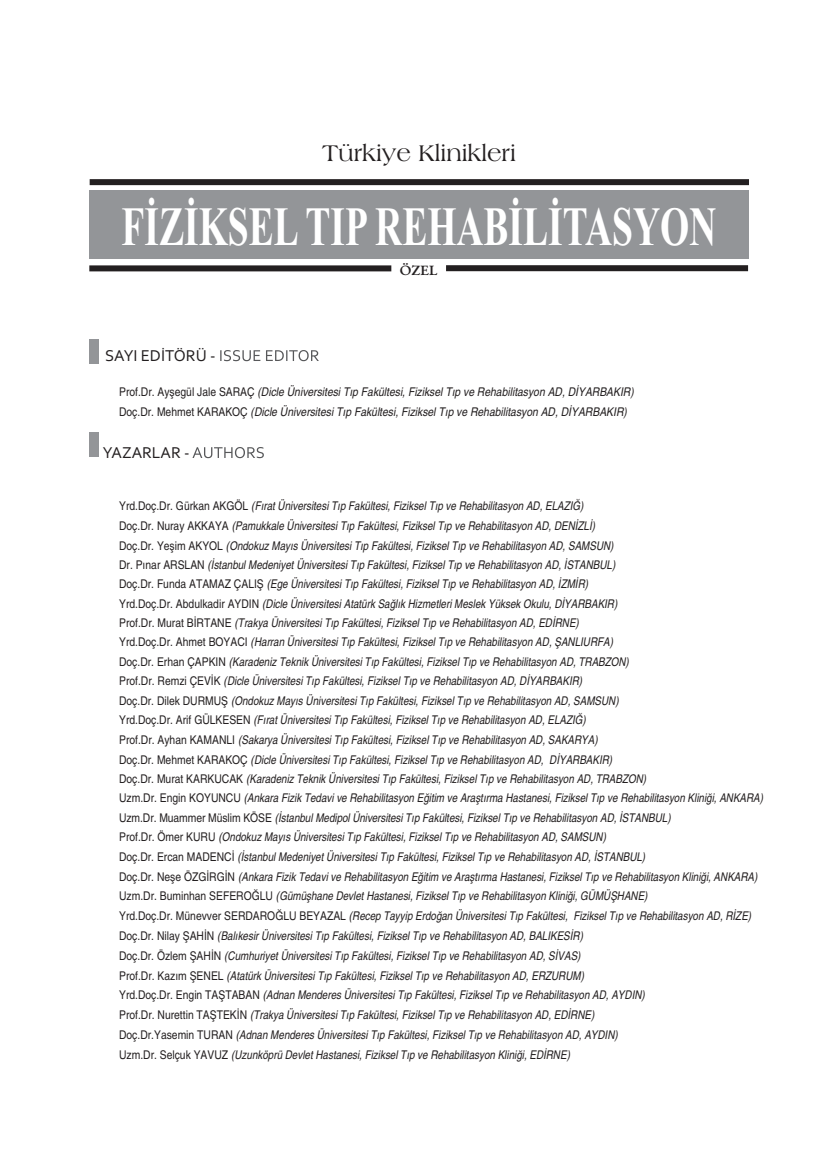
<style>
.page{position:relative;width:838px;height:1170px;background:#fff}
.page>*{position:absolute;margin:0;border:0;box-sizing:border-box;transform-origin:0 0}
.t1{font:700 55.35px "Times New Roman";color:#fff;scale:.68 1}
.t2{font:24px "Americana BT Roman";color:#231f20}
.t3{font:16.5px "Corbel";color:#231f20}
.t4{font:600 13.5px "Garamond";color:#231f20}
.t5{font:italic condensed 12px/19.6px "Helvetica";color:#231f20;scale:1.05 1}
.s1{font-style:normal}
</style>
<div class="page">
<div style="left:89px;top:191px;width:659px;height:68px;background:#939598"></div>
<div style="left:90px;top:179px;width:659px;height:6px;background:#231f20"></div>
<div style="left:89px;top:265px;width:302px;height:6px;background:#231f20"></div>
<div style="left:446px;top:265px;width:302px;height:6px;background:#231f20"></div>
<div style="left:89px;top:339px;width:10px;height:24px;background:#939598"></div>
<svg style="left:220px;top:350px;width:67px;height:11px"></svg>
<div style="left:89px;top:431px;width:10px;height:25px;background:#939598"></div>
<svg style="left:192px;top:447px;width:72px;height:11px"></svg>
<h2 class="t2" style="left:322px;top:138px;width:195px">Türkiye Klinikleri</h2>
<h1 class="t1" style="left:122px;top:193px;width:876px">FİZİKSEL TIP REHABİLİTASYON</h1>
<p class="t4" style="left:400px;top:262px;width:39px">ÖZEL</p>
<h3 class="t3" style="left:105px;top:345px;width:112px">SAYI EDİTÖRÜ -</h3>
<p class="t5" style="left:119px;top:381px;width:491px;line-height:20.1px"><span class="s1">Prof.Dr. Ayşegül Jale SARAÇ</span> (Dicle Üniversitesi Tıp Fakültesi, Fiziksel Tıp ve Rehabilitasyon AD, DİYARBAKIR)<br><span class="s1">Doç.Dr. Mehmet KARAKOÇ</span> (Dicle Üniversitesi Tıp Fakültesi, Fiziksel Tıp ve Rehabilitasyon AD, DİYARBAKIR)</p>
<h3 class="t3" style="left:103px;top:442px;width:88px">YAZARLAR -</h3>
<p class="t5" style="left:119px;top:496px;width:615px"><span class="s1">Yrd.Doç.Dr. Gürkan AKGÖL</span> (Fırat Üniversitesi Tıp Fakültesi, Fiziksel Tıp ve Rehabilitasyon AD, ELAZIĞ)<br><span class="s1">Doç.Dr. Nuray AKKAYA</span> (Pamukkale Üniversitesi Tıp Fakültesi, Fiziksel Tıp ve Rehabilitasyon AD, DENİZLİ)<br><span class="s1">Doç.Dr. Yeşim AKYOL</span> (Ondokuz Mayıs Üniversitesi Tıp Fakültesi, Fiziksel Tıp ve Rehabilitasyon AD, SAMSUN)<br><span class="s1">Dr. Pınar ARSLAN</span> (İstanbul Medeniyet Üniversitesi Tıp Fakültesi, Fiziksel Tıp ve Rehabilitasyon AD, İSTANBUL)<br><span class="s1">Doç.Dr. Funda ATAMAZ ÇALIŞ</span> (Ege Üniversitesi Tıp Fakültesi, Fiziksel Tıp ve Rehabilitasyon AD, İZMİR)<br><span class="s1">Yrd.Doç.Dr. Abdulkadir AYDIN</span> (Dicle Üniversitesi Atatürk Sağlık Hizmetleri Meslek Yüksek Okulu, DİYARBAKIR)<br><span class="s1">Prof.Dr. Murat BİRTANE</span> (Trakya Üniversitesi Tıp Fakültesi, Fiziksel Tıp ve Rehabilitasyon AD, EDİRNE)<br><span class="s1">Yrd.Doç.Dr. Ahmet BOYACI</span> (Harran Üniversitesi Tıp Fakültesi, Fiziksel Tıp ve Rehabilitasyon AD, ŞANLIURFA)<br><span class="s1">Doç.Dr. Erhan ÇAPKIN</span> (Karadeniz Teknik Üniversitesi Tıp Fakültesi, Fiziksel Tıp ve Rehabilitasyon AD, TRABZON)<br><span class="s1">Prof.Dr. Remzi ÇEVİK</span> (Dicle Üniversitesi Tıp Fakültesi, Fiziksel Tıp ve Rehabilitasyon AD, DİYARBAKIR)<br><span class="s1">Doç.Dr. Dilek DURMUŞ</span> (Ondokuz Mayıs Üniversitesi Tıp Fakültesi, Fiziksel Tıp ve Rehabilitasyon AD, SAMSUN)<br><span class="s1">Yrd.Doç.Dr. Arif GÜLKESEN</span> (Fırat Üniversitesi Tıp Fakültesi, Fiziksel Tıp ve Rehabilitasyon AD, ELAZIĞ)<br><span class="s1">Prof.Dr. Ayhan KAMANLI</span> (Sakarya Üniversitesi Tıp Fakültesi, Fiziksel Tıp ve Rehabilitasyon AD, SAKARYA)<br><span class="s1">Doç.Dr. Mehmet KARAKOÇ</span> (Dicle Üniversitesi Tıp Fakültesi, Fiziksel Tıp ve Rehabilitasyon AD, DİYARBAKIR)<br><span class="s1">Doç.Dr. Murat KARKUCAK</span> (Karadeniz Teknik Üniversitesi Tıp Fakültesi, Fiziksel Tıp ve Rehabilitasyon AD, TRABZON)<br><span class="s1">Uzm.Dr. Engin KOYUNCU</span> (Ankara Fizik Tedavi ve Rehabilitasyon Eğitim ve Araştırma Hastanesi, Fiziksel Tıp ve Rehabilitasyon Kliniği, ANKARA)<br><span class="s1">Uzm.Dr. Muammer Müslim KÖSE</span> (İstanbul Medipol Üniversitesi Tıp Fakültesi, Fiziksel Tıp ve Rehabilitasyon AD, İSTANBUL)<br><span class="s1">Prof.Dr. Ömer KURU</span> (Ondokuz Mayıs Üniversitesi Tıp Fakültesi, Fiziksel Tıp ve Rehabilitasyon AD, SAMSUN)<br><span class="s1">Doç.Dr. Ercan MADENCİ</span> (İstanbul Medeniyet Üniversitesi Tıp Fakültesi, Fiziksel Tıp ve Rehabilitasyon AD, İSTANBUL)<br><span class="s1">Doç.Dr. Neşe ÖZGİRGİN</span> (Ankara Fizik Tedavi ve Rehabilitasyon Eğitim ve Araştırma Hastanesi, Fiziksel Tıp ve Rehabilitasyon Kliniği, ANKARA)<br><span class="s1">Uzm.Dr. Buminhan SEFEROĞLU</span> (Gümüşhane Devlet Hastanesi, Fiziksel Tıp ve Rehabilitasyon Kliniği, GÜMÜŞHANE)<br><span class="s1">Yrd.Doç.Dr. Münevver SERDAROĞLU BEYAZAL</span> (Recep Tayyip Erdoğan Üniversitesi Tıp Fakültesi, Fiziksel Tıp ve Rehabilitasyon AD, RİZE)<br><span class="s1">Doç.Dr. Nilay ŞAHİN</span> (Balıkesir Üniversitesi Tıp Fakültesi, Fiziksel Tıp ve Rehabilitasyon AD, BALIKESİR)<br><span class="s1">Doç.Dr. Özlem ŞAHİN</span> (Cumhuriyet Üniversitesi Tıp Fakültesi, Fiziksel Tıp ve Rehabilitasyon AD, SİVAS)<br><span class="s1">Prof.Dr. Kazım ŞENEL</span> (Atatürk Üniversitesi Tıp Fakültesi, Fiziksel Tıp ve Rehabilitasyon AD, ERZURUM)<br><span class="s1">Yrd.Doç.Dr. Engin TAŞTABAN</span> (Adnan Menderes Üniversitesi Tıp Fakültesi, Fiziksel Tıp ve Rehabilitasyon AD, AYDIN)<br><span class="s1">Prof.Dr. Nurettin TAŞTEKİN</span> (Trakya Üniversitesi Tıp Fakültesi, Fiziksel Tıp ve Rehabilitasyon AD, EDİRNE)<br><span class="s1">Doç.Dr.Yasemin TURAN</span> (Adnan Menderes Üniversitesi Tıp Fakültesi, Fiziksel Tıp ve Rehabilitasyon AD, AYDIN)<br><span class="s1">Uzm.Dr. Selçuk YAVUZ</span> (Uzunköprü Devlet Hastanesi, Fiziksel Tıp ve Rehabilitasyon Kliniği, EDİRNE)</p>
</div>
